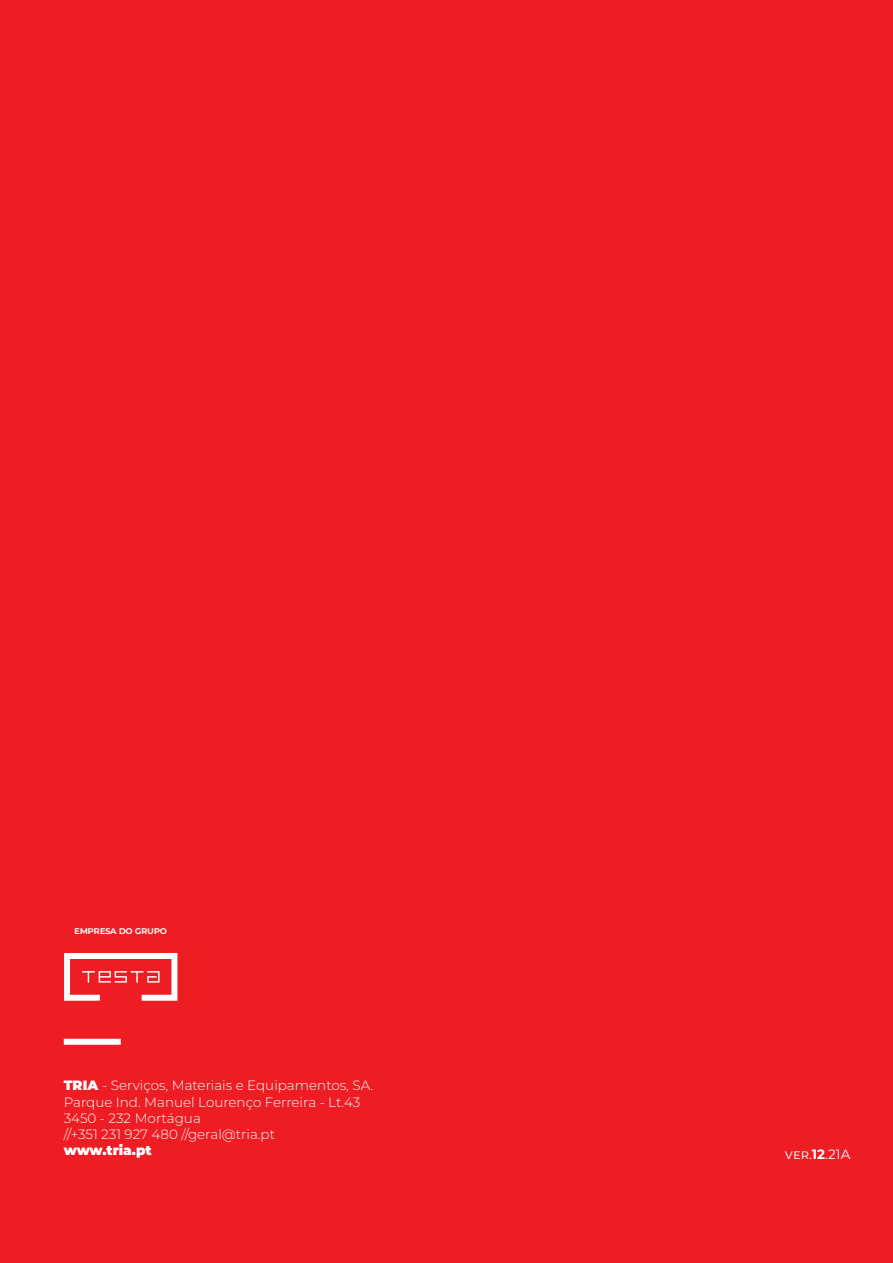
<style>
.page{position:relative;width:893px;height:1263px;background:#ee1d23}
.page>*{position:absolute;margin:0;border:0;box-sizing:border-box;transform-origin:0 0}
.t1{font:300 13.5px/16.2px "Montserrat";color:#fff}
.t2{font:900 13.5px "Montserrat";color:#fff}
.t3{font:13.5px "Montserrat";color:#fff}
.t4{font:600 10.2px "Montserrat";letter-spacing:-.04em;color:#fff}
.s1{font-weight:900}
.s2{font-weight:700}
</style>
<div class="page">
<div style="left:64px;top:1039px;width:57px;height:6px;background:#fff"></div>
<svg style="left:64px;top:953px;width:113px;height:48px"></svg>
<p class="t4" style="left:74px;top:923px;width:94px">empresa do grupo</p>
<p class="t1" style="left:64px;top:1077px;width:311px"><span class="s1">TRIA</span> - Serviços, Materiais e Equipamentos, SA.<br>Parque Ind. Manuel Lourenço Ferreira - Lt.43</p>
<p class="t1" style="left:64px;top:1109px;width:139px">3450 - 232 Mortágua</p>
<p class="t1" style="left:64px;top:1125px;width:213px">//+351 231 927 480 //geral@tria.pt</p>
<p class="t2" style="left:64px;top:1140px;width:89px">www.tria.pt</p>
<p class="t3" style="left:785px;top:1145px;width:67px">ver.<span class="s2">12</span>.21A</p>
</div>
